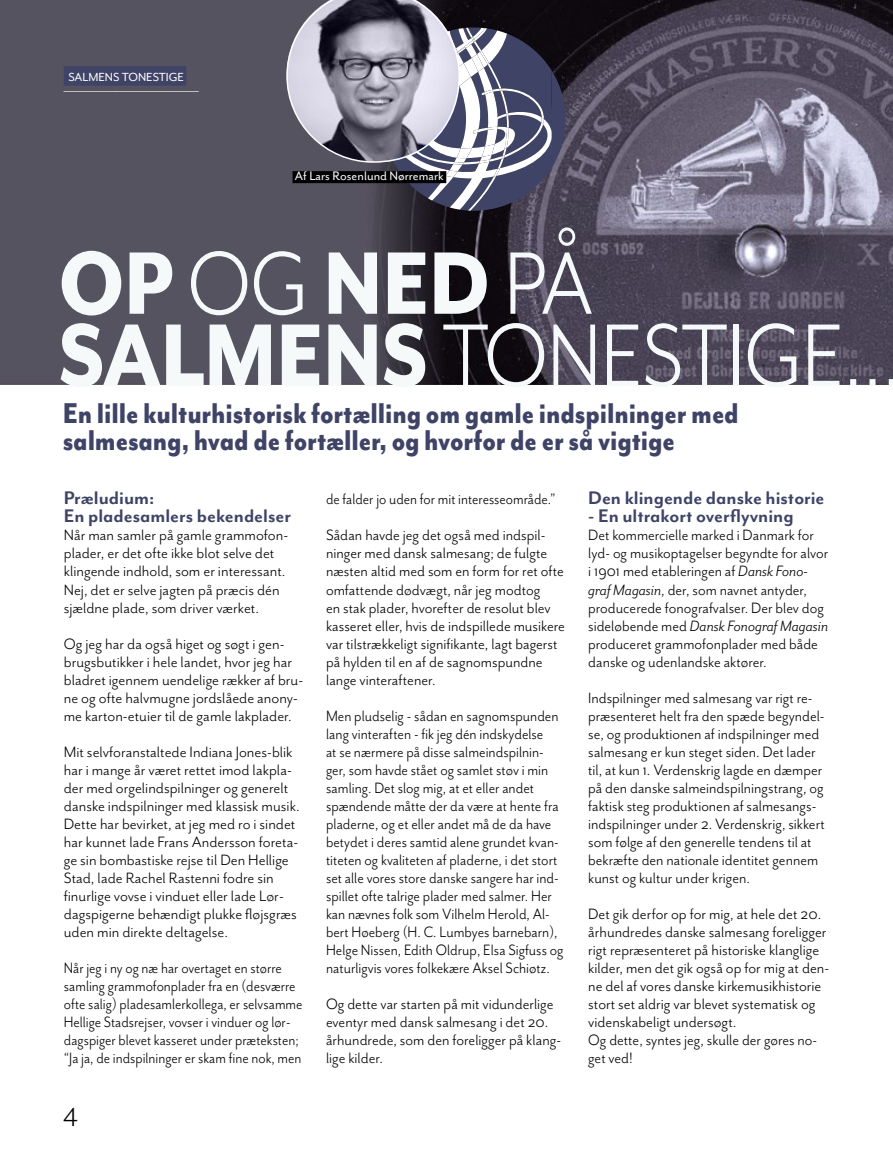
<style>
.page{position:relative;width:893px;height:1149px;background:#fff}
.page>*{position:absolute;margin:0;border:0;box-sizing:border-box;transform-origin:0 0}
.t1{font:102px/72px "Mr Eaves Mod OT";letter-spacing:-.01em;color:#f5f9fa;scale:.9 1}
.BRØD_A{font:800 33px "Mr Eaves Mod OT";letter-spacing:-.005em;color:#3f4366;scale:.87 1}
.t2{font:30px "Mr Eaves San OT";color:#000}
.MR_orange{font:700 21px/18px "Mr Eaves Mod OT";color:#3f4366}
.BRØD_A-2{font:17.25px/18px "Mr Eaves San OT";color:#000}
.BRØD_A-3{font:17.25px/18px "Mr Eaves San OT";color:#000;scale:.94 1}
.BRØD_A-4{font:17.25px/18px "Mr Eaves San OT";color:#000;scale:.92 1}
.BRØD_A-5{font:14.25px "Mr Eaves San OT";color:#fff}
.BRØD_A-6{font:700 13.5px "Mr Eaves Mod OT";color:#fff}
.BRØD_A-7{font:13.5px "Mr Eaves Mod OT";color:#fff}
.s1{font-weight:800}
.s2{font-style:italic}
</style>
<div class="page">
<img style="left:0;top:0;width:893px;height:384px">
<svg style="left:286px;top:0;width:280px;height:211px;background:#757485"></svg>
<div style="left:292px;top:171px;width:154px;height:12px;background:#000"></div>
<div style="left:64px;top:66px;width:122px;height:20px;background:#3f4366"></div>
<p class="BRØD_A-7" style="left:68px;top:70px;width:117px">SALMENS TONESTIGE</p>
<p class="BRØD_A-6" style="left:64px;top:79px;width:136px">_____________________________</p>
<p class="BRØD_A-5" style="left:295px;top:168px;width:150px">Af Lars Rosenlund Nørremark</p>
<p class="t1" style="left:58px;top:248px;width:939px"><span class="s1">OP</span> OG <span class="s1">NED</span> PÅ<br><span class="s1">SALMENS</span> TONESTIGE…</p>
<p class="BRØD_A" style="left:63px;top:395px;width:779px">En lille kulturhistorisk fortælling om gamle indspilninger med</p>
<p class="BRØD_A" style="left:63px;top:422px;width:705px">salmesang, hvad de fortæller, og hvorfor de er så vigtige</p>
<p class="MR_orange" style="left:64px;top:489px;width:229px">Præludium:<br>En pladesamlers bekendelser</p>
<p class="BRØD_A-2" style="left:64px;top:526px;width:226px">Når man samler på gamle grammofon&shy;plader, er det ofte ikke blot selve det klingende indhold, som er interessant.<br>Nej, det er selve jagten på præcis dén sjældne plade, som driver værket.</p>
<p class="BRØD_A-2" style="left:64px;top:634px;width:241px">Og jeg har da også higet og søgt i gen&shy;brugsbutikker i hele landet, hvor jeg har bladret igennem uendelige rækker af bru&shy;ne og ofte halvmugne jordslåede anony&shy;me karton-etuier til de gamle lakplader.</p>
<p class="BRØD_A-2" style="left:64px;top:742px;width:237px">Mit selvforanstaltede Indiana Jones-blik har i mange år været rettet imod lakpla&shy;der med orgelindspilninger og generelt danske indspilninger med klassisk musik.<br>Dette har bevirket, at jeg med ro i sindet har kunnet lade Frans Andersson foreta&shy;ge sin bombastiske rejse til Den Hellige Stad, lade Rachel Rastenni fodre sin finurlige vovse i vinduet eller lade Lør&shy;dagspigerne behændigt plukke fløjsgræs uden min direkte deltagelse.</p>
<p class="BRØD_A-4" style="left:64px;top:958px;width:261px">Når jeg i ny og næ har overtaget en større samling grammofonplader fra en (desværre ofte salig) pladesamlerkollega, er selvsamme Hellige Stadsrejser, vovser i vinduer og lør&shy;dagspiger blevet kasseret under præteksten; “Ja ja, de indspilninger er skam fine nok, men</p>
<p class="t2" style="left:63px;top:1100px;width:17px">4</p>
<p class="BRØD_A-4" style="left:326px;top:490px;width:251px">de falder jo uden for mit interesseområde.”</p>
<p class="BRØD_A-2" style="left:326px;top:526px;width:241px">Sådan havde jeg det også med indspil&shy;ninger med dansk salmesang; de fulgte næsten altid med som en form for ret ofte omfattende dødvægt, når jeg modtog<br>en stak plader, hvorefter de resolut blev kasseret eller, hvis de indspillede musikere var tilstrækkeligt signifikante, lagt bagerst på hylden til en af de sagnomspundne lange vinteraftener.</p>
<p class="BRØD_A-3" style="left:326px;top:706px;width:254px">Men pludselig - sådan en sagnomspunden lang vinteraften - fik jeg dén indskydelse<br>at se nærmere på disse salmeindspilnin&shy;ger, som havde stået og samlet støv i min samling. Det slog mig, at et eller andet spændende måtte der da være at hente fra pladerne, og et eller andet må de da have betydet i deres samtid alene grundet kvan&shy;titeten og kvaliteten af pladerne, i det stort set alle vores store danske sangere har ind&shy;spillet ofte talrige plader med salmer. Her kan nævnes folk som Vilhelm Herold, Al&shy;bert Høeberg (H. C. Lumbyes barnebarn), Helge Nissen, Edith Oldrup, Elsa Sigfuss og naturligvis vores folkekære Aksel Schiøtz.</p>
<p class="BRØD_A-2" style="left:326px;top:994px;width:237px">Og dette var starten på mit vidunderlige eventyr med dansk salmesang i det 20. århundrede, som den foreligger på klang&shy;lige kilder.</p>
<p class="MR_orange" style="left:588px;top:489px;width:238px">Den klingende danske historie</p>
<p class="MR_orange" style="left:588px;top:507px;width:207px">- En ultrakort overflyvning</p>
<p class="BRØD_A-2" style="left:588px;top:526px;width:242px">Det kommercielle marked i Danmark for lyd- og musikoptagelser begyndte for alvor i 1901 med etableringen af <span class="s2">Dansk Fono&shy;graf Magasin</span>, der, som navnet antyder, producerede fonografvalser. Der blev dog sideløbende med <span class="s2">Dansk Fonograf Magasin </span>produceret grammofonplader med både danske og udenlandske aktører.</p>
<p class="BRØD_A-2" style="left:588px;top:688px;width:238px">Indspilninger med salmesang var rigt re&shy;præsenteret helt fra den spæde begyndel&shy;se, og produktionen af indspilninger med salmesang er kun steget siden. Det lader til, at kun 1. Verdenskrig lagde en dæmper på den danske salmeindspilningstrang, og faktisk steg produktionen af salmesangs&shy;indspilninger under 2. Verdenskrig, sikkert som følge af den generelle tendens til at bekræfte den nationale identitet gennem kunst og kultur under krigen.</p>
<p class="BRØD_A-2" style="left:588px;top:904px;width:242px">Det gik derfor op for mig, at hele det 20. århundredes danske salmesang foreligger rigt repræsenteret på historiske klanglige kilder, men det gik også op for mig at den&shy;ne del af vores danske kirkemusikhistorie stort set aldrig var blevet systematisk og videnskabeligt undersøgt.</p>
<p class="BRØD_A-2" style="left:588px;top:1030px;width:230px">Og dette, syntes jeg, skulle der gøres no&shy;get ved!</p>
</div>
